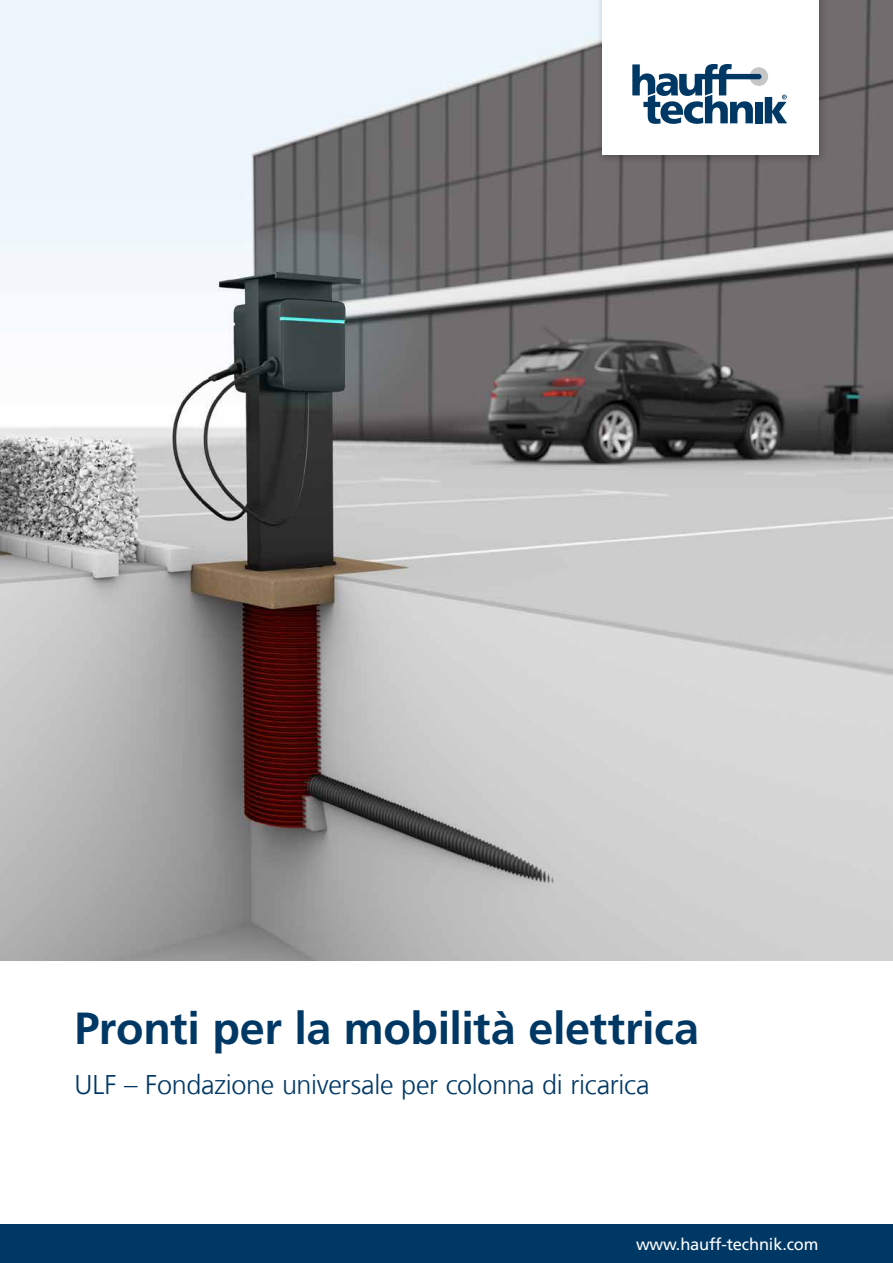
<style>
.page{position:relative;width:893px;height:1263px;background:#fff}
.page>*{position:absolute;margin:0;border:0;box-sizing:border-box;transform-origin:0 0}
.t1{font:700 45px "Frutigerfor Hauff";letter-spacing:-.01em;color:#003865}
.t2{font:300 27px "Frutigerfor Hauff";letter-spacing:-.01em;color:#003865}
.t3{font:16.5px "Frutigerfor Hauff";letter-spacing:-.01em;color:#fff}
</style>
<div class="page">
<img style="left:0;top:0;width:893px;height:961px">
<div style="left:0;top:1225px;width:893px;height:38px;background:#003865"></div>
<div style="left:596px;top:0;width:233px;height:165px;background:#000;opacity:.25"></div>
<div style="left:602px;top:0;width:216px;height:155px;background:#fff"></div>
<svg style="left:632px;top:64px;width:155px;height:60px"></svg>
<h1 class="t1" style="left:74px;top:1001px;width:626px">Pronti per la mobilità elettrica</h1>
<p class="t2" style="left:74px;top:1068px;width:577px">ULF – Fondazione universale per colonna di ricarica</p>
<p class="t3" style="left:636px;top:1234px;width:184px">www.hauff-technik.com</p>
</div>
